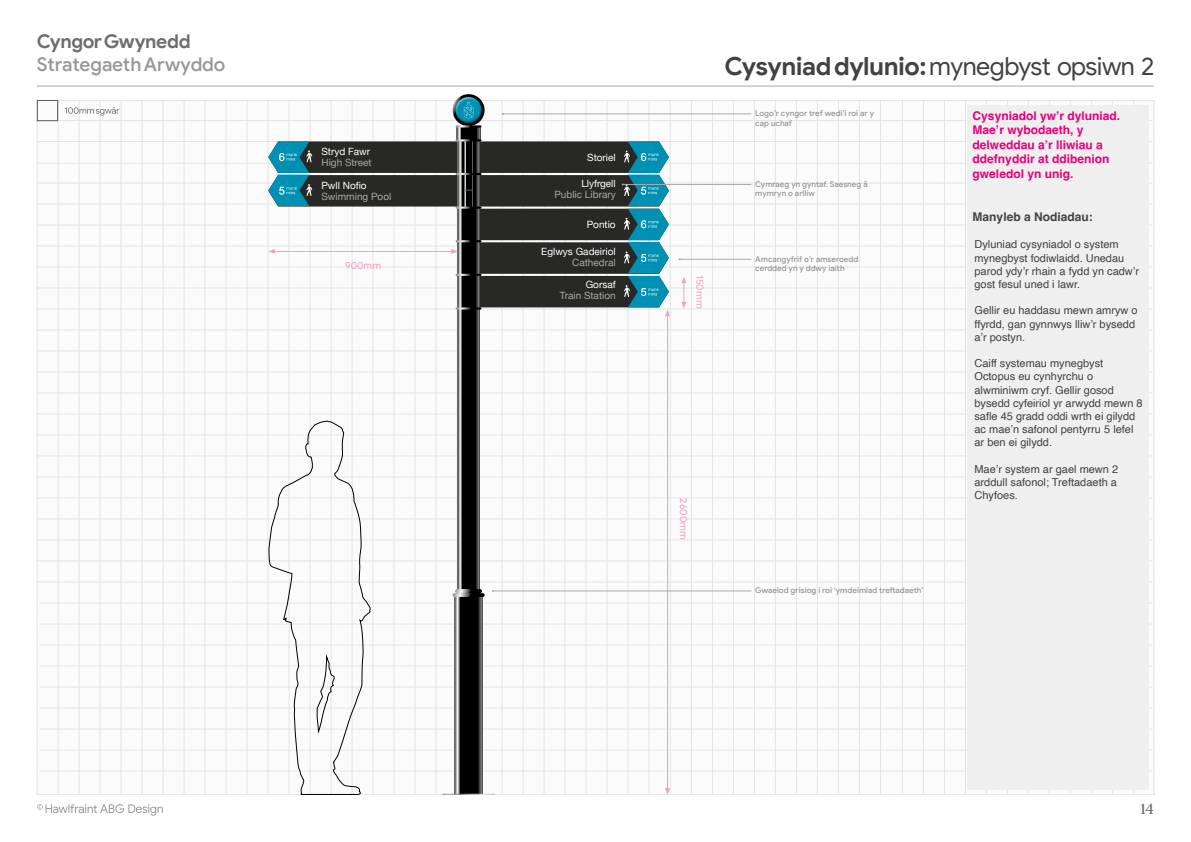
<style>
.page{position:relative;width:1191px;height:842px;background:#fff}
.page>*{position:absolute;margin:0;border:0;box-sizing:border-box;transform-origin:0 0}
.t1{font:700 25px "Google Sans";letter-spacing:-.02em;color:#424241}
.t2{font:500 19px "Google Sans";letter-spacing:-.005em;color:#979796}
.t3{font:700 19px "Google Sans";letter-spacing:-.025em;color:#6f6e6e}
.t4{font:15px "Publico Text";color:#6f6e6e}
.t5{font:700 12px/14.4px "Helvetica";color:#e6007d}
.t6{font:700 12px "Helvetica";color:#424241}
.t7{font:11px/13.2px "Helvetica";color:#424241}
.t8{font:10px "Helvetica Neue";color:#fff}
.t9{font:10px "Helvetica Neue";color:#a8a8a7}
.t10{font:10px "Google Sans";color:#f39fc5}
.t11{font:500 8px/9.6px "Google Sans";color:#979796}
.s1{font-weight:400}
</style>
<div class="page">
<hr style="left:37px;top:86px;width:1117px;height:1px;background:#aaa">
<hr style="left:628px;top:100px;width:1px;height:695px;background:#424241">
<hr style="left:352px;top:99px;width:1px;height:695px;background:#424241">
<hr style="left:565px;top:100px;width:1px;height:695px;background:#424241">
<hr style="left:775px;top:99px;width:1px;height:695px;background:#424241">
<hr style="left:502px;top:100px;width:1px;height:695px;background:#424241">
<hr style="left:607px;top:100px;width:1px;height:695px;background:#424241">
<hr style="left:544px;top:100px;width:1px;height:695px;background:#424241">
<hr style="left:649px;top:100px;width:1px;height:695px;background:#424241">
<hr style="left:1112px;top:100px;width:1px;height:695px;background:#424241">
<hr style="left:1133px;top:99px;width:1px;height:695px;background:#424241">
<hr style="left:586px;top:100px;width:1px;height:695px;background:#424241">
<hr style="left:523px;top:100px;width:1px;height:695px;background:#424241">
<hr style="left:880px;top:99px;width:1px;height:695px;background:#424241">
<hr style="left:1091px;top:99px;width:1px;height:695px;background:#424241">
<div style="left:37px;top:100px;width:1117px;height:694px;background:linear-gradient(to right,#f7f7f7,#f9f9f9)"></div>
<div style="left:37px;top:100px;width:21px;height:21px;border:1px solid #5a5958"></div>
<svg style="left:452px;top:94px;width:32px;height:32px"></svg>
<svg style="left:268px;top:421px;width:102px;height:374px"></svg>
<svg style="left:458px;top:246px;width:21px;height:343px;background:#292929"></svg>
<svg style="left:458px;top:141px;width:21px;height:105px;background:#3a3a39"></svg>
<svg style="left:457px;top:128px;width:23px;height:11px"></svg>
<svg style="left:464px;top:141px;width:9px;height:32px"></svg>
<svg style="left:464px;top:175px;width:9px;height:32px"></svg>
<svg style="left:456px;top:274px;width:25px;height:2px"></svg>
<svg style="left:456px;top:307px;width:25px;height:3px"></svg>
<svg style="left:455px;top:589px;width:27px;height:4px"></svg>
<svg style="left:452px;top:593px;width:32px;height:4px"></svg>
<svg style="left:456px;top:240px;width:25px;height:2px"></svg>
<svg style="left:456px;top:207px;width:25px;height:2px"></svg>
<svg style="left:456px;top:173px;width:25px;height:2px"></svg>
<svg style="left:456px;top:139px;width:25px;height:2px"></svg>
<svg style="left:456px;top:125px;width:25px;height:3px"></svg>
<div style="left:452px;top:94px;width:30px;height:24px;background:#fff;opacity:.5"></div>
<div style="left:455px;top:101px;width:30px;height:23px;background:#000;opacity:.5"></div>
<svg style="left:464px;top:102px;width:9px;height:16px"></svg>
<svg style="left:455px;top:597px;width:27px;height:197px;background:#292929"></svg>
<svg style="left:37px;top:804px;width:126px;height:12px"></svg>
<div style="left:967px;top:105px;width:181px;height:685px;background:#efefef"></div>
<svg style="left:65px;top:107px;width:54px;height:9px"></svg>
<hr style="left:667px;top:315px;width:1px;height:475px;background:#f39fc5">
<svg style="left:665px;top:788px;width:5px;height:7px"></svg>
<svg style="left:681px;top:277px;width:5px;height:31px"></svg>
<hr style="left:273px;top:251px;width:180px;height:1px;background:#f39fc5">
<svg style="left:451px;top:249px;width:7px;height:5px"></svg>
<svg style="left:268px;top:249px;width:7px;height:5px"></svg>
<svg style="left:268px;top:141px;width:190px;height:66px;background:#32484d"></svg>
<hr style="left:503px;top:114px;width:248px;height:1px;background:#aaa">
<hr style="left:493px;top:591px;width:258px;height:1px;background:#aaa">
<hr style="left:622px;top:184px;width:129px;height:1px;background:#aaa">
<svg style="left:479px;top:141px;width:191px;height:175px;background:#3e5257"></svg>
<hr style="left:679px;top:259px;width:72px;height:1px;background:#aaa">
<h2 class="t3" style="left:37px;top:30px;width:155px">Cyngor Gwynedd</h2>
<h2 class="t2" style="left:37px;top:53px;width:190px">Strategaeth Arwyddo</h2>
<p class="t8" style="left:321px;top:144px;width:50px">Stryd Fawr</p>
<p class="t9" style="left:321px;top:155px;width:52px">High Street</p>
<p class="t8" style="left:321px;top:178px;width:47px">Pwll Nofio</p>
<p class="t9" style="left:321px;top:189px;width:71px">Swimming Pool</p>
<p class="t10" style="left:345px;top:259px;width:37px">900mm</p>
<p class="t8" style="left:587px;top:150px;width:30px">Storiel</p>
<p class="t8" style="left:581px;top:177px;width:36px">Llyfrgell</p>
<p class="t9" style="left:554px;top:188px;width:63px">Public Library</p>
<p class="t8" style="left:587px;top:217px;width:30px">Pontio</p>
<p class="t8" style="left:541px;top:244px;width:76px">Eglwys Gadeiriol</p>
<p class="t9" style="left:572px;top:255px;width:45px">Cathedral</p>
<p class="t8" style="left:585px;top:278px;width:31px">Gorsaf</p>
<p class="t9" style="left:560px;top:289px;width:57px">Train Station</p>
<p class="t10" style="left:706px;top:275px;width:35px;rotate:90deg">150mm</p>
<p class="t10" style="left:689px;top:498px;width:43px;rotate:90deg">2600mm</p>
<h1 class="t1" style="left:724px;top:51px;width:431px">Cysyniad dylunio: <span class="s1">mynegbyst opsiwn 2</span></h1>
<p class="t5" style="left:972px;top:110px;width:149px">Cysyniadol yw’r dyluniad.<br>Mae’r wybodaeth, y delweddau a’r lliwiau a ddefnyddir at ddibenion gweledol yn unig.</p>
<p class="t6" style="left:972px;top:209px;width:122px">Manyleb a Nodiadau:</p>
<p class="t7" style="left:974px;top:238px;width:166px">Dyluniad cysyniadol o system mynegbyst fodiwlaidd. Unedau parod ydy’r rhain a fydd yn cadw’r gost fesul uned i lawr.</p>
<p class="t7" style="left:974px;top:304px;width:165px">Gellir eu haddasu mewn amryw o ffyrdd, gan gynnwys lliw’r bysedd a’r postyn.</p>
<p class="t7" style="left:974px;top:357px;width:170px">Caiff systemau mynegbyst<br>Octopus eu cynhyrchu o alwminiwm cryf. Gellir gosod bysedd cyfeiriol yr arwydd mewn 8 safle 45 gradd oddi wrth ei gilydd ac mae’n safonol pentyrru 5 lefel ar ben ei gilydd.</p>
<p class="t7" style="left:974px;top:463px;width:145px;text-align:justify">Mae’r system ar gael mewn 2 arddull safonol; Treftadaeth a Chyfoes.</p>
<p class="t11" style="left:755px;top:109px;width:120px">Logo’r cyngor tref wedi’i roi ar y cap uchaf</p>
<p class="t11" style="left:755px;top:179px;width:114px">Cymraeg yn gyntaf. Saesneg â mymryn o arlliw</p>
<p class="t11" style="left:755px;top:254px;width:105px">Amcangyfrif o’r amseroedd cerdded yn y ddwy iaith</p>
<p class="t11" style="left:755px;top:585px;width:170px">Gwaelod grisiog i roi ‘ymdeimlad treftadaeth’</p>
<h3 class="t4" style="left:1140px;top:800px;width:15px">14</h3>
</div>
